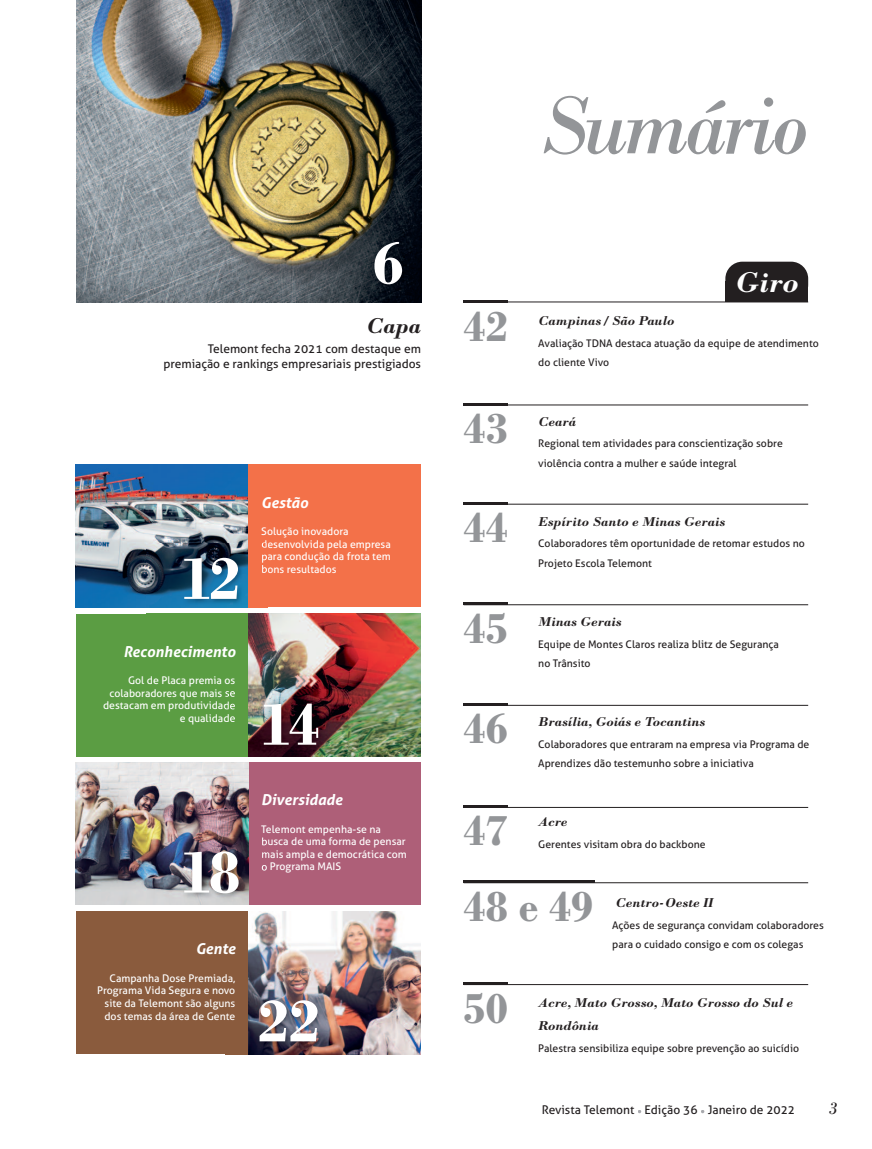
<style>
.page{position:relative;width:872px;height:1149px;background:#fff}
.page>*{position:absolute;margin:0;border:0;box-sizing:border-box;transform-origin:0 0}
.t1{font:italic 85.65px "Bodoni";letter-spacing:-.05em;color:#939598}
.t2{font:700 63px "Bodoni";letter-spacing:-.05em;color:#fff}
.t3{font:700 45px "Bodoni";color:#939598}
.t4{font:italic 700 30px "Bodoni";color:#fff}
.t5{font:italic 700 22.5px "Bodoni";color:#231f20}
.t6{font:italic 18px "Bodoni";color:#231f20}
.t7{font:italic 700 15px "Aller";color:#fff}
.t8{font:italic 700 13.5px/23px "Bodoni";color:#231f20}
.t9{font:12px/14.4px "Aller";color:#231f20;text-align:right}
.t10{font:10.5px/19.4px "Aller";color:#231f20}
.t11{font:10.5px/12.6px "Aller";color:#fff}
</style>
<div class="page">
<img style="left:77px;top:0;width:344px;height:302px">
<img style="left:76px;top:464px;width:173px;height:143px">
<div style="left:249px;top:464px;width:172px;height:143px;background:#f37149"></div>
<div style="left:77px;top:613px;width:172px;height:143px;background:#5b9d43"></div>
<img style="left:248px;top:613px;width:172px;height:143px">
<img style="left:226px;top:689px;width:121px;height:68px">
<div style="left:247px;top:762px;width:174px;height:142px;background:#ae5f78"></div>
<div style="left:77px;top:911px;width:172px;height:142px;background:#8a5b3d"></div>
<img style="left:248px;top:911px;width:172px;height:142px">
<img style="left:226px;top:986px;width:121px;height:69px">
<img style="left:76px;top:762px;width:172px;height:142px">
<img style="left:146px;top:836px;width:122px;height:95px">
<svg style="left:262px;top:837px;width:6px;height:20px"></svg>
<svg style="left:262px;top:863px;width:6px;height:8px"></svg>
<img style="left:146px;top:543px;width:122px;height:93px">
<svg style="left:262px;top:543px;width:6px;height:4px"></svg>
<svg style="left:262px;top:554px;width:6px;height:18px"></svg>
<img style="left:340px;top:226px;width:82px;height:77px">
<hr style="left:463px;top:300px;width:44px;height:2px;background:#231f20">
<hr style="left:463px;top:301px;width:345px;height:1px;background:#231f20">
<hr style="left:463px;top:502px;width:44px;height:2px;background:#231f20">
<hr style="left:463px;top:503px;width:345px;height:1px;background:#231f20">
<hr style="left:463px;top:602px;width:44px;height:3px;background:#231f20">
<hr style="left:463px;top:604px;width:345px;height:1px;background:#231f20">
<hr style="left:463px;top:703px;width:44px;height:2px;background:#231f20">
<hr style="left:463px;top:704px;width:345px;height:1px;background:#231f20">
<hr style="left:463px;top:805px;width:44px;height:2px;background:#231f20">
<hr style="left:463px;top:806px;width:345px;height:1px;background:#231f20">
<hr style="left:463px;top:982px;width:44px;height:2px;background:#231f20">
<hr style="left:463px;top:983px;width:345px;height:1px;background:#231f20">
<hr style="left:463px;top:880px;width:131px;height:2px;background:#231f20">
<hr style="left:463px;top:882px;width:345px;height:1px;background:#231f20">
<hr style="left:463px;top:402px;width:44px;height:3px;background:#231f20">
<hr style="left:463px;top:404px;width:345px;height:1px;background:#231f20">
<div style="left:725px;top:261px;width:83px;height:41px;background:#231f20;border-radius:17px"></div>
<div style="left:725px;top:281px;width:83px;height:21px;background:#231f20"></div>
<h2 class="t2" style="left:373px;top:225px;width:32px">6</h2>
<h3 class="t5" style="left:366px;top:311px;width:56px">Capa</h3>
<p class="t9" style="left:163px;top:342px;width:259px">Telemont fecha 2021 com destaque em premiação e rankings empresariais prestigiados</p>
<h2 class="t2" style="left:181px;top:540px;width:60px">12</h2>
<h3 class="t7" style="left:123px;top:642px;width:113px">Reconhecimento</h3>
<p class="t11" style="left:103px;top:673px;width:134px;text-align:right">Gol de Placa premia os colaboradores que mais se destacam em produtividade e qualidade</p>
<h2 class="t2" style="left:181px;top:833px;width:60px">18</h2>
<h3 class="t7" style="left:196px;top:939px;width:41px">Gente</h3>
<p class="t11" style="left:97px;top:971px;width:140px;text-align:right">Campanha Dose Premiada,<br>Programa Vida Segura e novo site da Telemont são alguns dos temas da área de Gente</p>
<h3 class="t7" style="left:261px;top:493px;width:48px">Gestão</h3>
<p class="t11" style="left:261px;top:524px;width:131px">Solução inovadora desenvolvida pela empresa para condução da frota tem bons resultados</p>
<h2 class="t2" style="left:261px;top:685px;width:60px">14</h2>
<h3 class="t7" style="left:261px;top:790px;width:83px">Diversidade</h3>
<p class="t11" style="left:261px;top:822px;width:147px">Telemont empenha-se na busca de uma forma de pensar mais ampla e democrática com o Programa MAIS</p>
<h2 class="t2" style="left:258px;top:982px;width:63px">22</h2>
<h1 class="t1" style="left:539px;top:74px;width:271px">Sumário</h1>
<h3 class="t4" style="left:734px;top:264px;width:66px">Giro</h3>
<h3 class="t3" style="left:463px;top:299px;width:46px">42</h3>
<p class="t8" style="left:538px;top:309px;width:138px">Campinas / São Paulo</p>
<p class="t10" style="left:538px;top:333px;width:282px">Avaliação TDNA destaca atuação da equipe de atendimento do cliente Vivo</p>
<h3 class="t3" style="left:463px;top:401px;width:46px">43</h3>
<p class="t8" style="left:538px;top:409px;width:39px">Ceará</p>
<p class="t10" style="left:538px;top:433px;width:246px">Regional tem atividades para conscientização sobre violência contra a mulher e saúde integral</p>
<h3 class="t3" style="left:463px;top:500px;width:46px">44</h3>
<p class="t8" style="left:538px;top:509px;width:188px">Espírito Santo e Minas Gerais</p>
<p class="t10" style="left:538px;top:534px;width:268px">Colaboradores têm oportunidade de retomar estudos no<br>Projeto Escola Telemont</p>
<h3 class="t3" style="left:463px;top:600px;width:46px">45</h3>
<p class="t8" style="left:538px;top:609px;width:85px">Minas Gerais</p>
<p class="t10" style="left:538px;top:634px;width:242px">Equipe de Montes Claros realiza blitz de Segurança no Trânsito</p>
<h3 class="t3" style="left:463px;top:701px;width:46px">46</h3>
<p class="t8" style="left:538px;top:709px;width:169px">Brasília, Goiás e Tocantins</p>
<p class="t10" style="left:538px;top:734px;width:272px">Colaboradores que entraram na empresa via Programa de<br>Aprendizes dão testemunho sobre a iniciativa</p>
<h3 class="t3" style="left:463px;top:803px;width:46px">47</h3>
<p class="t8" style="left:538px;top:809px;width:31px">Acre</p>
<p class="t10" style="left:538px;top:834px;width:169px">Gerentes visitam obra do backbone</p>
<h3 class="t3" style="left:463px;top:878px;width:131px">48 e 49</h3>
<p class="t8" style="left:615px;top:890px;width:99px">Centro-Oeste II</p>
<p class="t10" style="left:612px;top:915px;width:213px">Ações de segurança convidam colaboradores para o cuidado consigo e com os colegas</p>
<h3 class="t3" style="left:463px;top:980px;width:46px">50</h3>
<p class="t8" style="left:538px;top:990px;width:256px">Acre, Mato Grosso, Mato Grosso do Sul e<br>Rondônia</p>
<p class="t10" style="left:538px;top:1038px;width:262px">Palestra sensibiliza equipe sobre prevenção ao suicídio</p>
<p class="t9" style="left:541px;top:1101px;width:255px">Revista Telemont Edição 36 Janeiro de 2022</p>
<h3 class="t6" style="left:829px;top:1097px;width:10px">3</h3>
</div>
